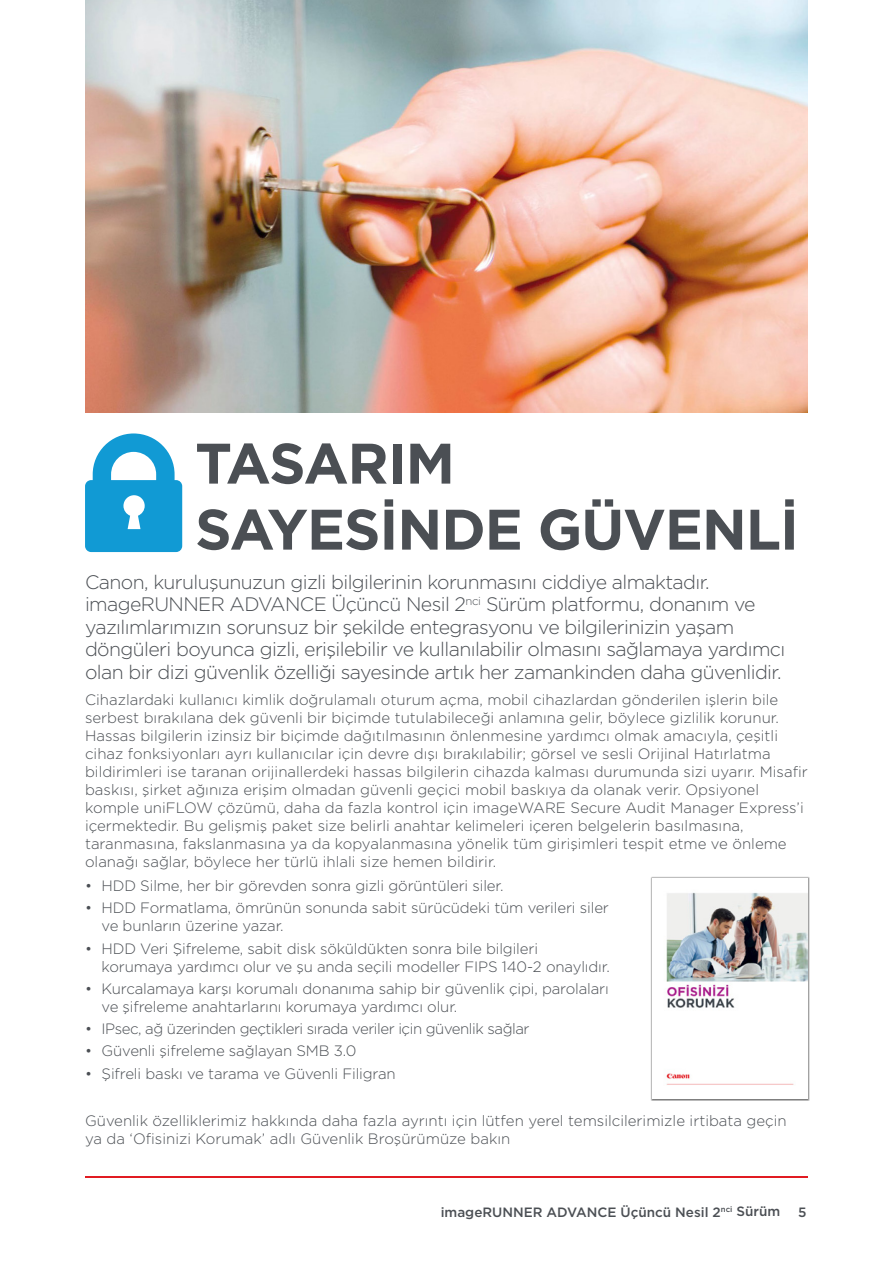
<style>
.page{position:relative;width:893px;height:1263px;background:#fff}
.page>*{position:absolute;margin:0;border:0;box-sizing:border-box;transform-origin:0 0}
.t1{font:700 57px/66px "Gotham";letter-spacing:-.02em;color:#4b4f54}
.t2{font:300 19.5px/22.5px "Gotham";letter-spacing:-.03em;color:#4b4f54}
.t3{font:300 15px/18px "Gotham";color:#4b4f54}
.t4{font:300 15px "Gotham";letter-spacing:-.03em;color:#4b4f54}
.t5{font:500 13.5px "Gotham";color:#4b4f54}
</style>
<div class="page">
<hr style="left:85px;top:1176px;width:723px;height:2px;background:#e11b22">
<svg style="left:85px;top:433px;width:97px;height:119px"></svg>
<img style="left:85px;top:0;width:723px;height:412px">
<svg style="left:650px;top:877px;width:160px;height:224px"></svg>
<img style="left:652px;top:879px;width:156px;height:220px">
<h1 class="t1" style="left:195px;top:430px;width:605px">TASARIM<br>SAYESINDE GÜVENLI</h1>
<p class="t2" style="left:85px;top:570px;width:702px">Canon, kuruluşunuzun gizli bilgilerinin korunmasını ciddiye almaktadır. imageRUNNER ADVANCE Üçüncü Nesil 2<sup>nci</sup> Sürüm platformu, donanım ve yazılımlarımızın sorunsuz bir şekilde entegrasyonu ve bilgilerinizin yaşam döngüleri boyunca gizli, erişilebilir ve kullanılabilir olmasını sağlamaya yardımcı olan bir dizi güvenlik özelliği sayesinde artık her zamankinden daha güvenlidir.</p>
<p class="t3" style="left:85px;top:690px;width:724px">Cihazlardaki kullanıcı kimlik doğrulamalı oturum açma, mobil cihazlardan gönderilen işlerin bile serbest bırakılana dek güvenli bir biçimde tutulabileceği anlamına gelir, böylece gizlilik korunur.<br>Hassas bilgilerin izinsiz bir biçimde dağıtılmasının önlenmesine yardımcı olmak amacıyla, çeşitli cihaz fonksiyonları ayrı kullanıcılar için devre dışı bırakılabilir; görsel ve sesli Orijinal Hatırlatma bildirimleri ise taranan orijinallerdeki hassas bilgilerin cihazda kalması durumunda sizi uyarır. Misafir baskısı, şirket ağınıza erişim olmadan güvenli geçici mobil baskıya da olanak verir. Opsiyonel komple uniFLOW çözümü, daha da fazla kontrol için imageWARE Secure Audit Manager Express’i içermektedir. Bu gelişmiş paket size belirli anahtar kelimeleri içeren belgelerin basılmasına, taranmasına, fakslanmasına ya da kopyalanmasına yönelik tüm girişimleri tespit etme ve önleme olanağı sağlar, böylece her türlü ihlali size hemen bildirir.</p>
<p class="t3" style="left:85px;top:876px;width:420px">• HDD Silme, her bir görevden sonra gizli görüntüleri siler.</p>
<p class="t3" style="left:102px;top:899px;width:509px;text-indent:-16px">• HDD Formatlama, ömrünün sonunda sabit sürücüdeki tüm verileri siler ve bunların üzerine yazar.</p>
<p class="t3" style="left:102px;top:939px;width:510px;text-indent:-16px">• HDD Veri Şifreleme, sabit disk söküldükten sonra bile bilgileri korumaya yardımcı olur ve şu anda seçili modeller FIPS 140-2 onaylıdır.</p>
<p class="t3" style="left:102px;top:979px;width:509px;text-indent:-16px">• Kurcalamaya karşı korumalı donanıma sahip bir güvenlik çipi, parolaları ve şifreleme anahtarlarını korumaya yardımcı olur.</p>
<p class="t4" style="left:85px;top:1019px;width:446px">• IPsec, ağ üzerinden geçtikleri sırada veriler için güvenlik sağlar</p>
<p class="t3" style="left:85px;top:1042px;width:273px">• Güvenli şifreleme sağlayan SMB 3.0</p>
<p class="t3" style="left:85px;top:1064px;width:312px">• Şifreli baskı ve tarama ve Güvenli Filigran</p>
<p class="t3" style="left:85px;top:1111px;width:703px">Güvenlik özelliklerimiz hakkında daha fazla ayrıntı için lütfen yerel temsilcilerimizle irtibata geçin ya da ‘Ofisinizi Korumak’ adlı Güvenlik Broşürümüze bakın</p>
<p class="t5" style="left:441px;top:1203px;width:341px">imageRUNNER ADVANCE Üçüncü Nesil 2<sup>nci</sup> Sürüm</p>
<p class="t5" style="left:798px;top:1203px;width:10px">5</p>
</div>
